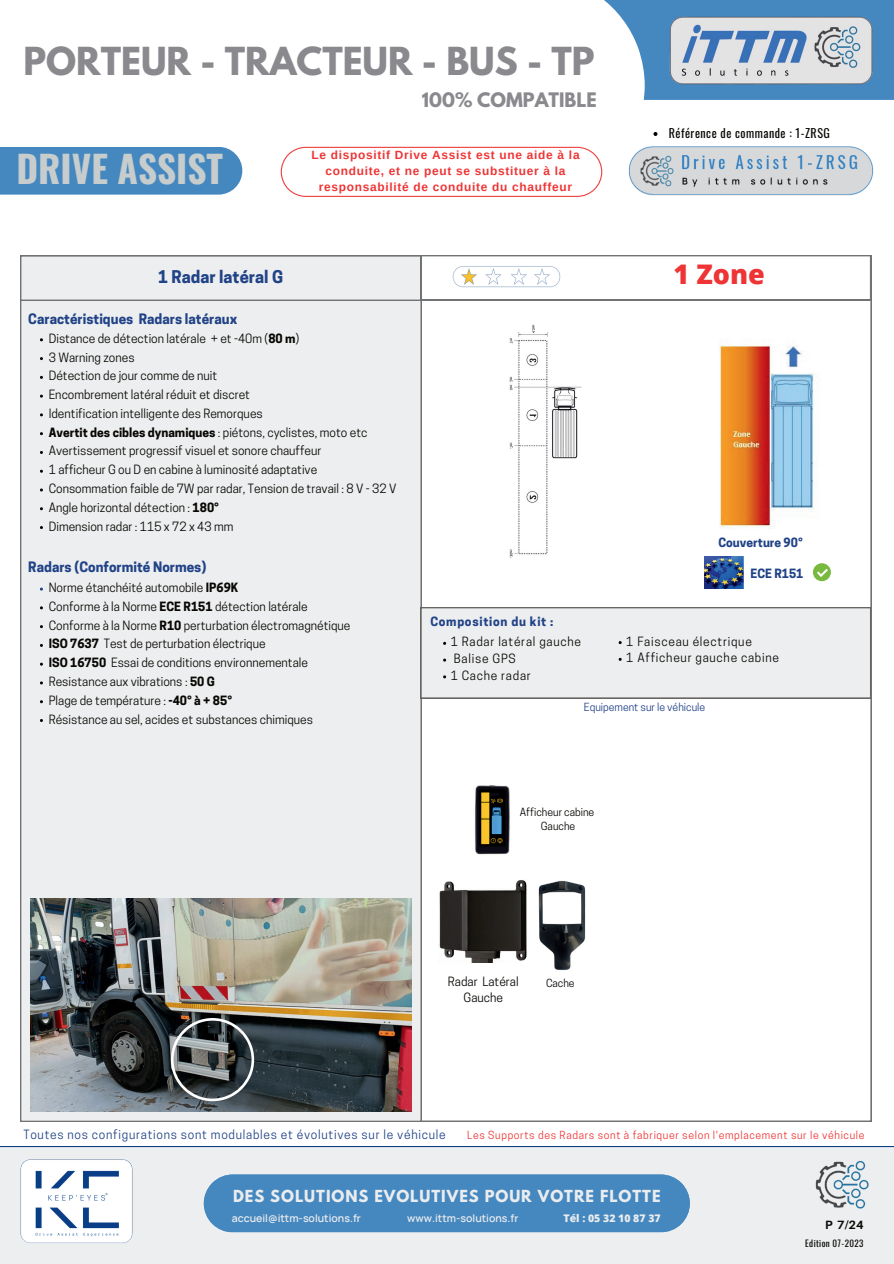
<style>
.page{position:relative;width:894px;height:1264px;background:#fff}
.page>*{position:absolute;margin:0;border:0;box-sizing:border-box;transform-origin:0 0}
.t1{font:700 37.2px "Oswald";color:#c7cccd}
.t2{font:700 34.2px "League Spartan";color:#89898e}
.t3{font:800 27px "Open Sans";color:#ee3435}
.t4{font:700 17.7px "League Spartan";color:#89898e}
.t5{font:700 16.5px "Cooper Hewitt";color:#204287}
.t6{font:700 14.7px "League Spartan";letter-spacing:.065em;color:#ebecee}
.t7{font:700 13.5px "Cooper Hewitt";color:#204287}
.t8{font:12px/18.8px "Cooper Hewitt";color:#080704}
.t9{font:12px/16.8px "Cooper Hewitt";letter-spacing:.06em;color:#080704}
.t10{font:12px "Cooper Hewitt";letter-spacing:.06em;color:#204287}
.t11{font:12px "Oswald";letter-spacing:.04em;color:#080704}
.t12{font:700 12px "Cooper Hewitt";color:#204287}
.t13{font:700 12px "Cooper Hewitt";letter-spacing:.06em;color:#204287}
.t14{font:700 12px "Aileron";color:#080704}
.t15{font:700 11.85px/15.9px "Arimo";letter-spacing:.06em;color:#ee3435;text-align:center}
.t16{font:10.5px "Cooper Hewitt";letter-spacing:.06em;color:#ee3435}
.t17{font:600 10.5px "Manrope";color:#ebecee}
.t18{font:10.5px/14px "Cooper Hewitt";color:#080704;text-align:center}
.t19{font:10.5px "Cooper Hewitt";color:#204287}
.t20{font:800 10.5px "Open Sans";color:#ebecee}
.t21{font:9px "Oswald";letter-spacing:.04em;color:#080704}
.s1{font-weight:700}
</style>
<div class="page">
<svg style="left:421px;top:300px;width:449px;height:821px"></svg>
<div style="left:20px;top:301px;width:401px;height:820px;background:#edeeef"></div>
<img style="left:438px;top:878px;width:80px;height:84px">
<img style="left:31px;top:898px;width:380px;height:213px">
<svg style="left:171px;top:1018px;width:83px;height:83px;background:#54595b"></svg>
<div style="left:567px;top:0;width:326px;height:100px;background:#4588c0"></div>
<img style="left:669px;top:16px;width:204px;height:69px">
<img style="left:644px;top:146px;width:229px;height:50px">
<div style="left:20px;top:255px;width:401px;height:46px;background:#707273"></div>
<svg style="left:21px;top:255px;width:849px;height:45px"></svg>
<img style="left:518px;top:866px;width:84px;height:113px">
<img style="left:471px;top:783px;width:41px;height:76px">
<img style="left:711px;top:329px;width:120px;height:207px">
<div style="left:0;top:1146px;width:893px;height:117px;background:#edeeef"></div>
<img style="left:503px;top:322px;width:78px;height:239px">
<svg style="left:717px;top:534px;width:116px;height:54px"></svg>
<img style="left:704px;top:556px;width:38px;height:32px">
<svg style="left:653px;top:132px;width:4px;height:4px"></svg>
<svg style="left:420px;top:607px;width:450px;height:113px"></svg>
<img style="left:808px;top:1149px;width:66px;height:67px">
<img style="left:19px;top:1156px;width:115px;height:87px">
<div style="left:0;top:147px;width:242px;height:48px;background:#4588c0"></div>
<div style="left:204px;top:1174px;width:485px;height:58px;background:#4588c0"></div>
<svg style="left:280px;top:0;width:364px;height:197px"></svg>
<h2 class="t2" style="left:23px;top:35px;width:572px">PORTEUR - TRACTEUR - BUS - TP</h2>
<h3 class="t4" style="left:422px;top:86px;width:176px">100% COMPATIBLE</h3>
<h1 class="t1" style="left:16px;top:150px;width:208px">DRIVE ASSIST</h1>
<p class="t15" style="left:311px;top:148px;width:269px">Le dispositif Drive Assist est une aide à la conduite, et ne peut se substituer à la responsabilité de conduite du chauffeur</p>
<h3 class="t5" style="left:158px;top:266px;width:126px">1 Radar latéral G</h3>
<p class="t11" style="left:668px;top:122px;width:162px">Référence de commande : 1-ZRSG</p>
<h3 class="t3" style="left:673px;top:253px;width:93px">1 Zone</h3>
<p class="t7" style="left:28px;top:311px;width:210px">Caractéristiques Radars latéraux</p>
<p class="t8" style="left:49px;top:329px;width:349px">Distance de détection latérale + et -40m (<span class="s1">80 m</span>)<br>3 Warning zones<br>Détection de jour comme de nuit<br>Encombrement latéral réduit et discret<br>Identification intelligente des Remorques<br><span class="s1">Avertit des cibles dynamiques</span> : piétons, cyclistes, moto etc Avertissement progressif visuel et sonore chauffeur<br>1 afficheur G ou D en cabine à luminosité adaptative Consommation faible de 7W par radar, Tension de travail : 8 V - 32 V Angle horizontal détection : <span class="s1">180°<br></span>Dimension radar : 115 x 72 x 43 mm</p>
<p class="t7" style="left:28px;top:559px;width:179px">Radars (Conformité Normes)</p>
<p class="t8" style="left:49px;top:578px;width:303px">Norme étanchéité automobile <span class="s1">IP69K<br></span>Conforme à la Norme <span class="s1">ECE R151</span> détection latérale Conforme à la Norme <span class="s1">R10</span> perturbation électromagnétique <span class="s1">ISO 7637</span> Test de perturbation électrique<br><span class="s1">ISO 16750</span> Essai de conditions environnementale Resistance aux vibrations : <span class="s1">50 G<br></span>Plage de température : <span class="s1">-40° à + 85°<br></span>Résistance au sel, acides et substances chimiques</p>
<p class="t12" style="left:718px;top:535px;width:86px">Couverture 90°</p>
<p class="t13" style="left:430px;top:614px;width:125px">Composition du kit :</p>
<p class="t9" style="left:450px;top:633px;width:132px">1 Radar latéral gauche<br>Balise GPS<br>1 Cache radar</p>
<p class="t12" style="left:750px;top:566px;width:54px">ECE R151</p>
<p class="t9" style="left:626px;top:632px;width:154px">1 Faisceau électrique<br>1 Afficheur gauche cabine</p>
<p class="t19" style="left:583px;top:701px;width:123px">Equipement sur le véhicule</p>
<p class="t18" style="left:519px;top:805px;width:76px">Afficheur cabine<br>Gauche</p>
<p class="t8" style="left:448px;top:973px;width:72px;line-height:16px;text-align:center">Radar Latéral<br>Gauche</p>
<p class="t18" style="left:546px;top:976px;width:30px">Cache</p>
<p class="t10" style="left:23px;top:1127px;width:423px">Toutes nos configurations sont modulables et évolutives sur le véhicule</p>
<p class="t16" style="left:467px;top:1128px;width:398px">Les Supports des Radars sont à fabriquer selon l'emplacement sur le véhicule</p>
<p class="t6" style="left:233px;top:1184px;width:429px">DES SOLUTIONS EVOLUTIVES POUR VOTRE FLOTTE</p>
<p class="t17" style="left:232px;top:1210px;width:131px">accueil@ittm-solutions.fr</p>
<p class="t17" style="left:407px;top:1210px;width:113px">www.ittm-solutions.fr</p>
<p class="t20" style="left:563px;top:1209px;width:99px">Tél : 05 32 10 87 37</p>
<p class="t14" style="left:824px;top:1218px;width:40px">P 7/24</p>
<p class="t21" style="left:805px;top:1234px;width:60px">Edition 07-2023</p>
</div>
